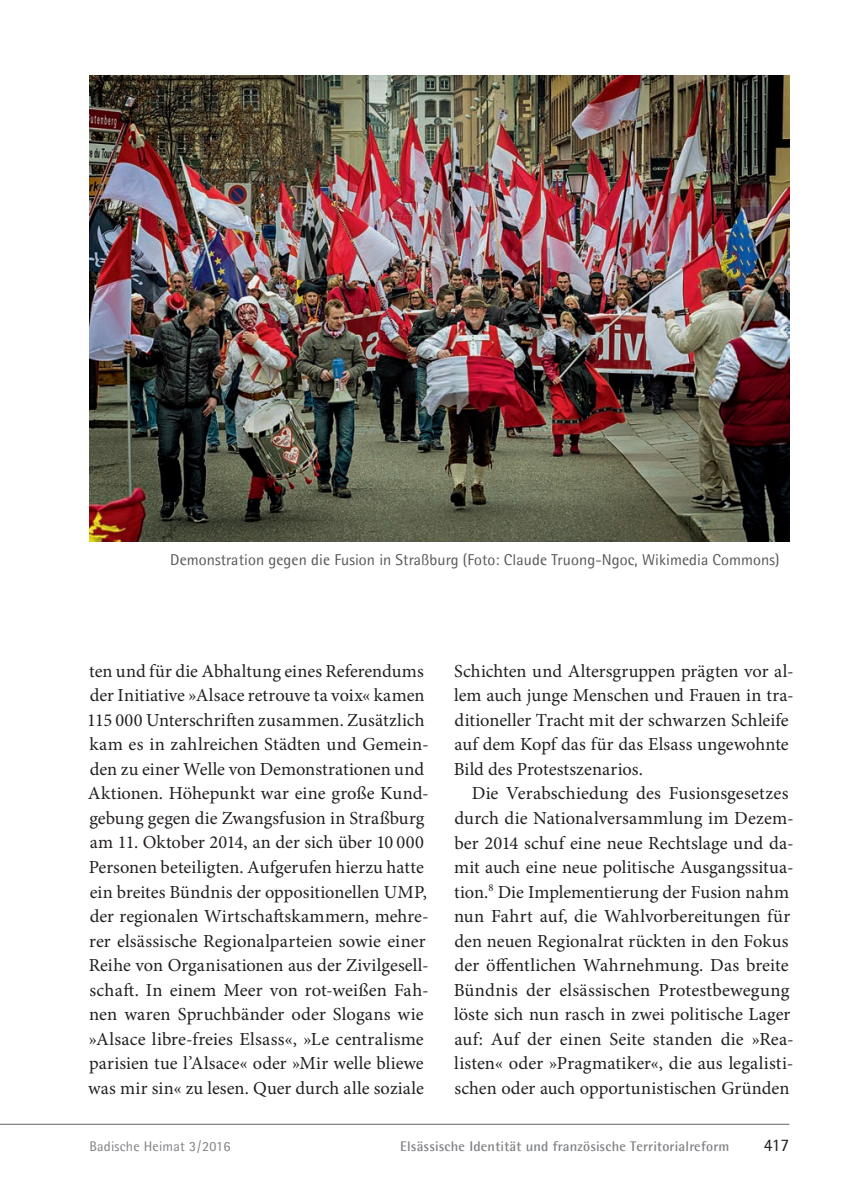
<style>
.page{position:relative;width:844px;height:1191px;background:#fff}
.page>*{position:absolute;margin:0;border:0;box-sizing:border-box;transform-origin:0 0}
.t1{font:18.38px/24.5px "Minion Pro";letter-spacing:.005em;color:#231f20}
.t2{font:17.5px "Agfa Rotis Semisans";color:#231f20}
.t3{font:15.75px "Agfa Rotis Semisans";letter-spacing:.005em;color:#57585a}
.t4{font:700 14px "Agfa Rotis Semisans";letter-spacing:.015em;color:#808285}
.t5{font:14px "Agfa Rotis Semisans";letter-spacing:.015em;color:#808285}
</style>
<div class="page">
<hr style="left:0;top:1124px;width:789px;height:1px;background:#636366">
<img style="left:89px;top:76px;width:700px;height:466px">
<p class="t3" style="left:170px;top:551px;width:610px">Demonstration gegen die Fusion in Straßburg (Foto: Claude Truong-Ngoc, Wikimedia Commons)</p>
<p class="t1" style="left:87px;top:660px;width:343px">ten und für die Abhaltung eines Referendums der Initiative »Alsace retrouve ta voix« kamen 115 000 Unterschriften zusammen. Zusätzlich kam es in zahlreichen Städten und Gemein&shy;den zu einer Welle von Demonstrationen und Aktionen. Höhepunkt war eine große Kund&shy;gebung gegen die Zwangsfusion in Straßburg am 11. Oktober 2014, an der sich über 10 000<br>Personen beteiligten. Aufgerufen hierzu hatte ein breites Bündnis der oppositionellen UMP, der regionalen Wirtschaftskammern, mehre&shy;rer elsässische Regionalparteien sowie einer Reihe von Organisationen aus der Zivilgesell&shy;schaft. In einem Meer von rot-weißen Fah&shy;nen waren Spruchbänder oder Slogans wie »Alsace libre-freies Elsass«, »Le centralisme parisien tue l’Alsace« oder »Mir welle bliewe was mir sin« zu lesen. Quer durch alle soziale</p>
<p class="t1" style="left:453px;top:660px;width:341px">Schichten und Altersgruppen prägten vor al&shy;lem auch junge Menschen und Frauen in tra&shy;ditioneller Tracht mit der schwarzen Schleife auf dem Kopf das für das Elsass ungewohnte Bild des Protestszenarios.</p>
<p class="t1" style="left:453px;top:783px;width:341px;text-indent:18px">Die Verabschiedung des Fusionsgesetzes durch die Nationalversammlung im Dezem&shy;ber 2014 schuf eine neue Rechtslage und da&shy;mit auch eine neue politische Ausgangssitua&shy;tion.<sup>8</sup> Die Implementierung der Fusion nahm nun Fahrt auf, die Wahlvorbereitungen für den neuen Regionalrat rückten in den Fokus der öffentlichen Wahrnehmung. Das breite Bündnis der elsässischen Protestbewegung löste sich nun rasch in zwei politische Lager auf: Auf der einen Seite standen die »Rea&shy;listen« oder »Pragmatiker«, die aus legalisti&shy;schen oder auch opportunistischen Gründen</p>
<p class="t5" style="left:89px;top:1137px;width:142px">Badische Heimat 3 / 2016</p>
<p class="t4" style="left:400px;top:1137px;width:330px">Elsässische Identität und französische Territorialreform</p>
<p class="t2" style="left:763px;top:1134px;width:27px">417</p>
</div>
